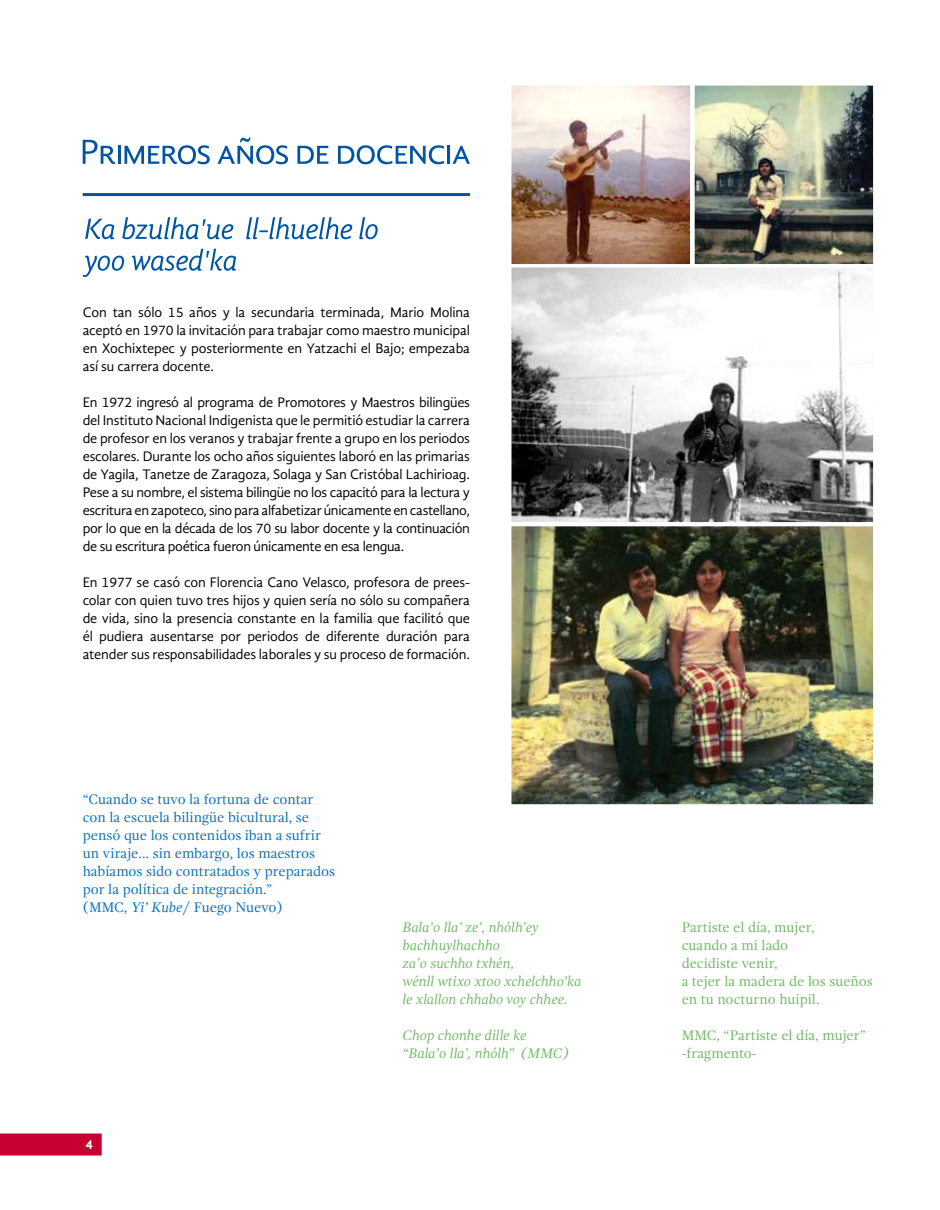
<style>
.page{position:relative;width:940px;height:1210px;background:#fff}
.page>*{position:absolute;margin:0;border:0;box-sizing:border-box;transform-origin:0 0}
.t1{font:14.25px/18px "Gandhi Sans";letter-spacing:-.01em;color:#000;text-align:justify}
.t2{font:14.25px/18px "Gandhi Serif";color:#0072c2}
.t3{font:italic 14.25px/18px "Gandhi Serif";color:#6eba63}
.t4{font:14.25px/18px "Gandhi Serif";color:#6eba63}
.t5{font:700 13.5px "Gandhi Sans";color:#fff}
.s1{font-style:italic}
</style>
<div class="page">
<hr style="left:83px;top:193px;width:387px;height:3px;background:#0054a6">
<svg style="left:83px;top:140px;width:127px;height:24px"></svg>
<svg style="left:217px;top:137px;width:71px;height:27px"></svg>
<svg style="left:297px;top:146px;width:31px;height:18px"></svg>
<svg style="left:338px;top:145px;width:106px;height:19px"></svg>
<hr style="left:447px;top:146px;width:3px;height:18px;background:#0054a6">
<svg style="left:452px;top:146px;width:18px;height:18px"></svg>
<img style="left:512px;top:86px;width:360px;height:717px">
<div style="left:508px;top:264px;width:368px;height:261px;border:3px solid #fff"></div>
<div style="left:508px;top:523px;width:368px;height:284px;border:3px solid #fff"></div>
<div style="left:508px;top:82px;width:185px;height:185px;border:3px solid #fff"></div>
<div style="left:691px;top:82px;width:185px;height:185px;border:3px solid #fff"></div>
<svg style="left:85px;top:219px;width:29px;height:20px"></svg>
<svg style="left:122px;top:217px;width:111px;height:22px"></svg>
<svg style="left:246px;top:217px;width:106px;height:22px"></svg>
<svg style="left:359px;top:217px;width:18px;height:22px"></svg>
<svg style="left:83px;top:255px;width:41px;height:22px"></svg>
<svg style="left:132px;top:248px;width:104px;height:23px"></svg>
<div style="left:0;top:1133px;width:102px;height:22px;background:#c60031"></div>
<p class="t1" style="left:83px;top:303px;width:389px">Con tan sólo 15 años y la secundaria terminada, Mario Molina aceptó en 1970 la invitación para trabajar como maestro municipal en Xochixtepec y posteriormente en Yatzachi el Bajo; empezaba así su carrera docente.</p>
<p class="t1" style="left:83px;top:393px;width:389px">En 1972 ingresó al programa de Promotores y Maestros bilingües del Instituto Nacional Indigenista que le permitió estudiar la carrera de profesor en los veranos y trabajar frente a grupo en los periodos escolares. Durante los ocho años siguientes laboró en las primarias de Yagila, Tanetze de Zaragoza, Solaga y San Cristóbal Lachirioag.<br>Pese a su nombre, el sistema bilingüe no los capacitó para la lectura y escritura en zapoteco, sino para alfabetizar únicamente en castellano, por lo que en la década de los 70 su labor docente y la continuación de su escritura poética fueron únicamente en esa lengua.</p>
<p class="t1" style="left:83px;top:573px;width:389px">En 1977 se casó con Florencia Cano Velasco, profesora de prees&shy;colar con quien tuvo tres hijos y quien sería no sólo su compañera de vida, sino la presencia constante en la familia que facilitó que él pudiera ausentarse por periodos de diferente duración para atender sus responsabilidades laborales y su proceso de formación.</p>
<p class="t2" style="left:83px;top:790px;width:254px">“Cuando se tuvo la fortuna de contar con la escuela bilingüe bicultural, se pensó que los contenidos iban a sufrir un viraje… sin embargo, los maestros habíamos sido contratados y preparados por la política de integración.”<br>(MMC, <span class="s1">Yi’ Kube</span>/ Fuego Nuevo)</p>
<p class="t5" style="left:86px;top:1136px;width:9px">4</p>
<p class="t3" style="left:402px;top:917px;width:180px">Bala’o lla’ ze’, nhólh’ey bachhuylhachho<br>za’o suchho txhén,<br>wénll wtixo xtoo xchelchho’ka le xlallon chhabo voy chhee.</p>
<p class="t3" style="left:402px;top:1025px;width:168px">Chop chonhe dille ke “Bala’o lla’, nhólh” (MMC)</p>
<p class="t4" style="left:681px;top:917px;width:192px">Partiste el día, mujer,<br>cuando a mi lado<br>decidiste venir,<br>a tejer la madera de los sueños en tu nocturno huipil.</p>
<p class="t4" style="left:681px;top:1025px;width:185px">MMC, “Partiste el día, mujer” -fragmento-</p>
</div>
